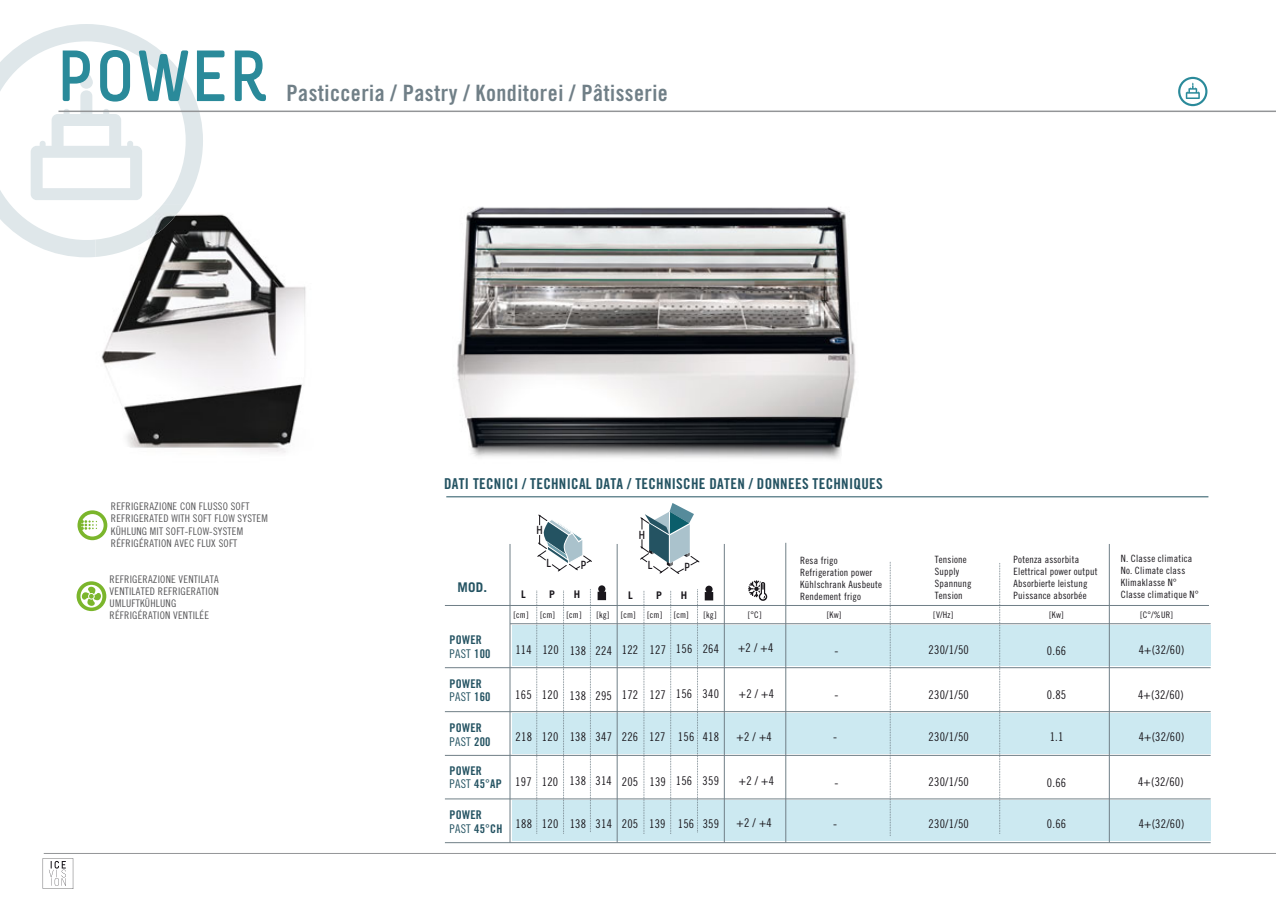
<style>
.page{position:relative;width:1276px;height:919px;background:#fff}
.page>*{position:absolute;margin:0;border:0;box-sizing:border-box;transform-origin:0 0}
.t1{font:700 72.15px "Melbourne";color:#2a8a9a}
.t2{font:22.5px "Trade Gothic Bold Cond Twenty";letter-spacing:.02em;color:#707f87}
.t3{font:15px "Trade Gothic Bold Cond Twenty";letter-spacing:.02em;color:#245362}
.t4{font:700 13.35px "Trade Gothic";color:#245362}
.t5{font:12px "Trade Gothic Cond Eighteen";letter-spacing:.02em;color:#1a171c}
.t6{font:12px/13.5px "Trade Gothic Bold Cond Twenty";letter-spacing:.02em;color:#245362}
.t7{font:12px "Trade Gothic Cond Eighteen";letter-spacing:.02em;color:#245362}
.t8{font:700 11.7px "Melbourne";color:#1a171c}
.t9{font:10.5px/12.5px "Trade Gothic Cond Eighteen";letter-spacing:.02em;color:#58585a}
.t10{font:700 10.5px "Trade Gothic";color:#1a171c}
.t11{font:10.05px/12px "Trade Gothic Cond Eighteen";letter-spacing:.02em;color:#1a171c}
.t12{font:9px "Trade Gothic Cond Eighteen";letter-spacing:.02em;color:#1a171c}
.s1{font-family:"Trade Gothic Bold Cond Twenty"}
.s2{font-family:"Trade Gothic Cond Eighteen"}
</style>
<div class="page">
<img style="left:457px;top:206px;width:399px;height:233px">
<img style="left:468px;top:422px;width:374px;height:37px">
<img style="left:101px;top:214px;width:205px;height:239px">
<div style="left:512px;top:800px;width:698px;height:40px;background:#cce9f1"></div>
<svg style="left:0;top:24px;width:203px;height:233px"></svg>
<img style="left:95px;top:205px;width:89px;height:52px">
<svg style="left:31px;top:70px;width:111px;height:130px"></svg>
<svg style="left:1178px;top:77px;width:29px;height:29px"></svg>
<hr style="left:44px;top:853px;width:1232px;height:1px;background:#939597">
<svg style="left:43px;top:858px;width:30px;height:30px"></svg>
<hr style="left:58px;top:110px;width:1218px;height:2px;background:#939597">
<hr style="left:446px;top:496px;width:762px;height:1px;background:#245362">
<div style="left:512px;top:713px;width:698px;height:40px;background:#cce9f1"></div>
<div style="left:512px;top:625px;width:698px;height:41px;background:#cce9f1"></div>
<svg style="left:590px;top:589px;width:1px;height:243px"></svg>
<hr style="left:445px;top:605px;width:764px;height:1px;background:#707f87">
<hr style="left:445px;top:667px;width:765px;height:1px;background:#707f87">
<hr style="left:445px;top:711px;width:765px;height:1px;background:#707f87">
<hr style="left:445px;top:755px;width:765px;height:1px;background:#707f87">
<hr style="left:509px;top:544px;width:1px;height:298px;background:#707f87">
<svg style="left:536px;top:591px;width:1px;height:243px"></svg>
<svg style="left:563px;top:591px;width:1px;height:243px"></svg>
<hr style="left:617px;top:544px;width:1px;height:298px;background:#707f87">
<svg style="left:597px;top:585px;width:9px;height:15px"></svg>
<svg style="left:697px;top:589px;width:1px;height:243px"></svg>
<svg style="left:643px;top:591px;width:1px;height:243px"></svg>
<svg style="left:670px;top:591px;width:1px;height:243px"></svg>
<hr style="left:724px;top:544px;width:1px;height:298px;background:#707f87">
<hr style="left:785px;top:542px;width:1px;height:300px;background:#707f87">
<svg style="left:890px;top:562px;width:1px;height:273px"></svg>
<svg style="left:705px;top:585px;width:8px;height:15px"></svg>
<svg style="left:748px;top:580px;width:19px;height:20px"></svg>
<svg style="left:999px;top:563px;width:1px;height:271px"></svg>
<hr style="left:1109px;top:544px;width:1px;height:298px;background:#707f87">
<hr style="left:510px;top:623px;width:700px;height:1px;background:#707f87">
<svg style="left:640px;top:503px;width:59px;height:71px"></svg>
<svg style="left:537px;top:514px;width:55px;height:57px"></svg>
<hr style="left:445px;top:798px;width:765px;height:1px;background:#707f87">
<hr style="left:445px;top:842px;width:765px;height:1px;background:#707f87">
<svg style="left:77px;top:510px;width:30px;height:30px"></svg>
<svg style="left:77px;top:581px;width:29px;height:30px"></svg>
<h1 class="t1" style="left:56px;top:38px;width:214px">POWER</h1>
<h2 class="t2" style="left:286px;top:85px;width:383px">Pasticceria / Pastry / Konditorei / Pâtisserie</h2>
<p class="t9" style="left:111px;top:501px;width:158px">REFRIGERAZIONE CON FLUSSO SOFT<br>REFRIGERATED WITH SOFT FLOW SYSTEM<br>KÜHLUNG MIT SOFT-FLOW-SYSTEM<br>RÉFRIGÉRATION AVEC FLUX SOFT</p>
<p class="t9" style="left:110px;top:575px;width:111px;line-height:12px">REFRIGERAZIONE VENTILATA<br>VENTILATED REFRIGERATION<br>UMLUFTKÜHLUNG<br>RÉFRIGÉRATION VENTILÉE</p>
<p class="t3" style="left:444px;top:478px;width:440px">DATI TECNICI / TECHNICAL DATA / TECHNISCHE DATEN / DONNEES TECHNIQUES</p>
<p class="t4" style="left:457px;top:582px;width:31px">MOD.</p>
<p class="t6" style="left:449px;top:634px;width:34px">POWER</p>
<p class="t7" style="left:449px;top:649px;width:42px">PAST <span class="s1">100</span></p>
<p class="t6" style="left:449px;top:678px;width:34px">POWER</p>
<p class="t7" style="left:449px;top:692px;width:42px">PAST <span class="s1">160</span></p>
<p class="t6" style="left:449px;top:722px;width:34px">POWER</p>
<p class="t7" style="left:449px;top:737px;width:42px">PAST <span class="s1">200</span></p>
<p class="t6" style="left:449px;top:765px;width:54px">POWER<br><span class="s2">PAST</span> 45°AP</p>
<p class="t6" style="left:449px;top:809px;width:54px">POWER<br><span class="s2">PAST</span> 45°CH</p>
<p class="t8" style="left:536px;top:524px;width:8px">H</p>
<p class="t8" style="left:638px;top:528px;width:8px">H</p>
<p class="t8" style="left:546px;top:556px;width:7px">L</p>
<p class="t8" style="left:580px;top:558px;width:8px">P</p>
<p class="t10" style="left:521px;top:590px;width:6px">L</p>
<p class="t10" style="left:549px;top:590px;width:7px">P</p>
<p class="t10" style="left:573px;top:590px;width:8px">H</p>
<p class="t12" style="left:513px;top:611px;width:17px">[cm]</p>
<p class="t12" style="left:540px;top:611px;width:17px">[cm]</p>
<p class="t12" style="left:566px;top:611px;width:17px">[cm]</p>
<p class="t12" style="left:596px;top:611px;width:15px">[kg]</p>
<p class="t11" style="left:800px;top:555px;width:83px">Resa frigo<br>Refrigeration power<br>Kühlschrank Ausbeute<br>Rendement frigo</p>
<p class="t11" style="left:1120px;top:553px;width:79px">N. Classe climatica<br>No. Climate class<br>Klimaklasse N°<br>Classe climatique N°</p>
<p class="t11" style="left:934px;top:555px;width:39px">Tensione<br>Supply<br>Spannung<br>Tension</p>
<p class="t11" style="left:1013px;top:555px;width:86px">Potenza assorbita<br>Elettrical power output<br>Absorbierte leistung<br>Puissance absorbée</p>
<p class="t8" style="left:647px;top:558px;width:7px">L</p>
<p class="t8" style="left:684px;top:561px;width:8px">P</p>
<p class="t10" style="left:628px;top:591px;width:6px">L</p>
<p class="t10" style="left:656px;top:591px;width:7px">P</p>
<p class="t10" style="left:681px;top:591px;width:8px">H</p>
<p class="t12" style="left:621px;top:611px;width:17px">[cm]</p>
<p class="t12" style="left:647px;top:611px;width:17px">[cm]</p>
<p class="t12" style="left:674px;top:611px;width:17px">[cm]</p>
<p class="t12" style="left:703px;top:611px;width:15px">[kg]</p>
<p class="t12" style="left:748px;top:611px;width:15px">[°C]</p>
<p class="t12" style="left:827px;top:611px;width:16px">[Kw]</p>
<p class="t12" style="left:1049px;top:611px;width:16px">[Kw]</p>
<p class="t12" style="left:933px;top:611px;width:21px">[V/Hz]</p>
<p class="t12" style="left:1140px;top:611px;width:34px">[C°/%UR]</p>
<p class="t5" style="left:595px;top:646px;width:18px">224</p>
<p class="t5" style="left:702px;top:644px;width:18px">264</p>
<p class="t5" style="left:738px;top:643px;width:37px">+2 / +4</p>
<p class="t5" style="left:739px;top:689px;width:37px">+2 / +4</p>
<p class="t5" style="left:736px;top:732px;width:37px">+2 / +4</p>
<p class="t5" style="left:515px;top:645px;width:72px">114 120 138</p>
<p class="t5" style="left:622px;top:645px;width:72px">122 127 156</p>
<p class="t5" style="left:569px;top:691px;width:18px">138</p>
<p class="t5" style="left:570px;top:732px;width:18px">138</p>
<p class="t5" style="left:515px;top:690px;width:45px">165 120</p>
<p class="t5" style="left:595px;top:690px;width:125px">295 172 127 156 340</p>
<p class="t5" style="left:515px;top:732px;width:44px">218 120</p>
<p class="t5" style="left:595px;top:732px;width:18px">347</p>
<p class="t5" style="left:702px;top:732px;width:18px">418</p>
<p class="t5" style="left:622px;top:732px;width:74px">226 127 156</p>
<p class="t5" style="left:834px;top:646px;width:5px">-</p>
<p class="t5" style="left:928px;top:645px;width:42px">230/1/50</p>
<p class="t5" style="left:1138px;top:645px;width:47px">4+(32/60)</p>
<p class="t5" style="left:1047px;top:646px;width:21px">0.66</p>
<p class="t5" style="left:834px;top:690px;width:5px">-</p>
<p class="t5" style="left:928px;top:690px;width:42px">230/1/50</p>
<p class="t5" style="left:1138px;top:690px;width:47px">4+(32/60)</p>
<p class="t5" style="left:1047px;top:690px;width:21px">0.85</p>
<p class="t5" style="left:1049px;top:732px;width:15px">1.1</p>
<p class="t5" style="left:833px;top:732px;width:5px">-</p>
<p class="t5" style="left:928px;top:732px;width:42px">230/1/50</p>
<p class="t5" style="left:1138px;top:732px;width:47px">4+(32/60)</p>
<p class="t5" style="left:515px;top:777px;width:45px">197 120</p>
<p class="t5" style="left:595px;top:776px;width:18px">314</p>
<p class="t5" style="left:702px;top:776px;width:18px">359</p>
<p class="t5" style="left:569px;top:776px;width:18px">138</p>
<p class="t5" style="left:570px;top:819px;width:18px">138</p>
<p class="t5" style="left:622px;top:777px;width:72px">205 139 156</p>
<p class="t5" style="left:515px;top:819px;width:44px">188 120</p>
<p class="t5" style="left:595px;top:819px;width:18px">314</p>
<p class="t5" style="left:702px;top:819px;width:18px">359</p>
<p class="t5" style="left:622px;top:819px;width:74px">205 139 156</p>
<p class="t5" style="left:739px;top:776px;width:37px">+2 / +4</p>
<p class="t5" style="left:1047px;top:778px;width:21px">0.66</p>
<p class="t5" style="left:736px;top:818px;width:37px">+2 / +4</p>
<p class="t5" style="left:834px;top:778px;width:5px">-</p>
<p class="t5" style="left:928px;top:777px;width:42px">230/1/50</p>
<p class="t5" style="left:1138px;top:777px;width:47px">4+(32/60)</p>
<p class="t5" style="left:1047px;top:819px;width:21px">0.66</p>
<p class="t5" style="left:833px;top:819px;width:5px">-</p>
<p class="t5" style="left:928px;top:819px;width:42px">230/1/50</p>
<p class="t5" style="left:1138px;top:819px;width:47px">4+(32/60)</p>
</div>
